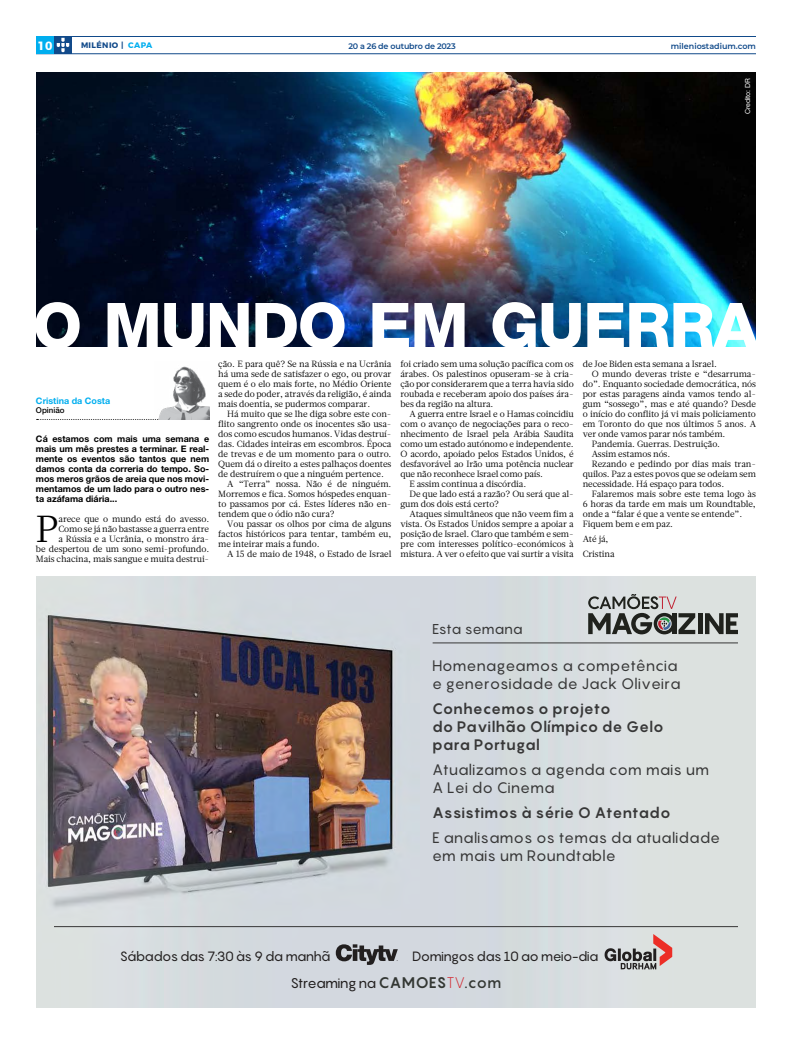
<style>
.page{position:relative;width:792px;height:1044px;background:#fff}
.page>*{position:absolute;margin:0;border:0;box-sizing:border-box;transform-origin:0 0}
.t1{font:800 63px "Helvetica Neue LT Std";letter-spacing:-.02em;color:#fff}
.t2{font:37.6px "Glosa";color:#000}
.t3{font:15px/18px "Pangram";letter-spacing:-.005em;color:#373737}
.t4{font:700 15px/18px "Pangram";letter-spacing:-.005em;color:#373737}
.t5{font:14.1px "Pangram";letter-spacing:-.015em;color:#373737}
.t6{font:13.9px "Pangram";letter-spacing:-.05em;color:#221f1f}
.t7{font:13.3px "Pangram";letter-spacing:-.05em;color:#221f1f}
.t8{font:700 12px "Montserrat";color:#fff}
.t9{font:9px/10px "Glosa";letter-spacing:-.01em;color:#000;text-align:justify}
.t10{font:700 9px/10px "Helvetica Neue LT Std";color:#000;text-align:justify}
.t11{font:700 9px "Helvetica Neue LT Std";color:#00aeef}
.t12{font:600 8px "Montserrat";letter-spacing:-.005em;color:#114a8a}
.t13{font:700 8px "Montserrat";letter-spacing:.05em;color:#114a8a}
.t14{font:500 8px "Helvetica Neue LT Std";color:#000}
.t15{font:7px "Helvetica Neue LT Std";letter-spacing:-.01em;color:#fff}
.s1{color:#00aeef}
.s2{font-weight:700;font-size:15.2px;color:#333733}
.s3{font-weight:300;font-size:15.2px;color:#d22129}
.s4{font-weight:500;font-size:15.2px;color:#333733}
</style>
<div class="page">
<hr style="left:36px;top:54px;width:720px;height:1px;background:#114a8a">
<hr style="left:36px;top:36px;width:720px;height:1px;background:#114a8a">
<svg style="left:54px;top:37px;width:18px;height:17px"></svg>
<svg style="left:57px;top:38px;width:12px;height:14px"></svg>
<div style="left:36px;top:36px;width:18px;height:18px;background:#00aeef"></div>
<img style="left:36px;top:72px;width:720px;height:275px">
<svg style="left:37px;top:419px;width:172px;height:1px"></svg>
<img style="left:158px;top:366px;width:51px;height:53px">
<img style="left:36px;top:576px;width:720px;height:432px">
<hr style="left:698px;top:613px;width:4px;height:21px;background:#20221d">
<svg style="left:705px;top:613px;width:33px;height:21px"></svg>
<svg style="left:588px;top:594px;width:107px;height:40px;background:#929492"></svg>
<hr style="left:54px;top:926px;width:684px;height:1px;background:#373737">
<svg style="left:336px;top:944px;width:62px;height:21px"></svg>
<svg style="left:605px;top:934px;width:67px;height:35px;background:#b7a4a4"></svg>
<hr style="left:433px;top:643px;width:305px;height:1px;background:#373737">
<h3 class="t8" style="left:38px;top:38px;width:16px">10</h3>
<p class="t13" style="left:81px;top:40px;width:73px">MILÉNIO | <span class="s1">CAPA</span></p>
<p class="t12" style="left:348px;top:40px;width:109px">20 a 26 de outubro de 2023</p>
<p class="t12" style="left:671px;top:40px;width:87px">mileniostadium.com</p>
<p class="t15" style="left:744px;top:114px;width:37px;rotate:-90deg">Credito: DR</p>
<h1 class="t1" style="left:33px;top:288px;width:727px">O MUNDO EM GUERRA</h1>
<p class="t11" style="left:36px;top:396px;width:76px">Cristina da Costa</p>
<p class="t14" style="left:36px;top:406px;width:30px">Opinião</p>
<p class="t10" style="left:36px;top:434px;width:175px">Cá estamos com mais uma semana e mais um mês prestes a terminar. E real&shy;mente os eventos são tantos que nem damos conta da correria do tempo. So&shy;mos meros grãos de areia que nos movi&shy;mentamos de um lado para o outro nes&shy;ta azáfama diária...</p>
<h2 class="t2" style="left:36px;top:504px;width:24px">P</h2>
<p class="t9" style="left:36px;top:514px;width:175px;text-align:right">arece que o mundo está do avesso.<br>Como se já não bastasse a guerra entre<br>a Rússia e a Ucrânia, o monstro ára-<br>be despertou de um sono semi-profundo.<br>Mais chacina, mais sangue e muita destrui-</p>
<p class="t9" style="left:218px;top:359px;width:175px">ção. E para quê? Se na Rússia e na Ucrânia há uma sede de satisfazer o ego, ou provar quem é o elo mais forte, no Médio Oriente a sede do poder, através da religião, é ainda mais doentia, se pudermos comparar.</p>
<p class="t9" style="left:227px;top:409px;width:166px">Há muito que se lhe diga sobre este con-</p>
<p class="t9" style="left:218px;top:419px;width:175px">flito sangrento onde os inocentes são usa-</p>
<p class="t9" style="left:218px;top:429px;width:175px">dos como escudos humanos. Vidas destruí-</p>
<p class="t9" style="left:218px;top:439px;width:175px">das. Cidades inteiras em escombros. Época</p>
<p class="t9" style="left:218px;top:449px;width:175px">de trevas e de um momento para o outro.</p>
<p class="t9" style="left:218px;top:459px;width:175px">Quem dá o direito a estes palhaços doentes</p>
<p class="t9" style="left:218px;top:469px;width:167px">de destruírem o que a ninguém pertence.</p>
<p class="t9" style="left:227px;top:479px;width:166px">A “Terra” nossa. Não é de ninguém.</p>
<p class="t9" style="left:218px;top:489px;width:175px">Morremos e fica. Somos hóspedes enquan-</p>
<p class="t9" style="left:218px;top:499px;width:175px">to passamos por cá. Estes líderes não en-</p>
<p class="t9" style="left:218px;top:509px;width:118px">tendem que o ódio não cura?</p>
<p class="t9" style="left:227px;top:519px;width:166px">Vou passar os olhos por cima de alguns</p>
<p class="t9" style="left:218px;top:529px;width:175px">factos históricos para tentar, também eu,</p>
<p class="t9" style="left:218px;top:539px;width:103px">me inteirar mais a fundo.</p>
<p class="t9" style="left:227px;top:549px;width:166px">A 15 de maio de 1948, o Estado de Israel</p>
<p class="t9" style="left:400px;top:359px;width:175px">foi criado sem uma solução pacífica com os árabes. Os palestinos opuseram-se à cria&shy;ção por considerarem que a terra havia sido roubada e receberam apoio dos países ára&shy;bes da região na altura.</p>
<p class="t9" style="left:409px;top:409px;width:166px">A guerra entre Israel e o Hamas coincidiu</p>
<p class="t9" style="left:400px;top:419px;width:175px">com o avanço de negociações para o reco-</p>
<p class="t9" style="left:400px;top:429px;width:175px">nhecimento de Israel pela Arábia Saudita</p>
<p class="t9" style="left:400px;top:439px;width:175px">como um estado autónomo e independente.</p>
<p class="t9" style="left:400px;top:449px;width:175px">O acordo, apoiado pelos Estados Unidos, é</p>
<p class="t9" style="left:400px;top:459px;width:175px">desfavorável ao Irão uma potência nuclear</p>
<p class="t9" style="left:400px;top:469px;width:144px">que não reconhece Israel como país.</p>
<p class="t9" style="left:409px;top:479px;width:118px">E assim continua a discórdia.</p>
<p class="t9" style="left:409px;top:489px;width:166px">De que lado está a razão? Ou será que al-</p>
<p class="t9" style="left:400px;top:499px;width:100px">gum dos dois está certo?</p>
<p class="t9" style="left:409px;top:509px;width:166px">Ataques simultâneos que não veem fim a</p>
<p class="t9" style="left:400px;top:519px;width:175px">vista. Os Estados Unidos sempre a apoiar a</p>
<p class="t9" style="left:400px;top:529px;width:175px">posição de Israel. Claro que também e sem-</p>
<p class="t9" style="left:400px;top:539px;width:175px">pre com interesses político-económicos à</p>
<p class="t9" style="left:400px;top:549px;width:175px">mistura. A ver o efeito que vai surtir a visita</p>
<p class="t9" style="left:583px;top:359px;width:136px">de Joe Biden esta semana a Israel.</p>
<p class="t9" style="left:592px;top:369px;width:166px">O mundo deveras triste e “desarruma-</p>
<p class="t9" style="left:583px;top:379px;width:175px">do”. Enquanto sociedade democrática, nós</p>
<p class="t9" style="left:583px;top:389px;width:175px">por estas paragens ainda vamos tendo al-</p>
<p class="t9" style="left:583px;top:399px;width:175px">gum “sossego”, mas e até quando? Desde</p>
<p class="t9" style="left:583px;top:409px;width:175px">o início do conflito já vi mais policiamento</p>
<p class="t9" style="left:583px;top:419px;width:175px">em Toronto do que nos últimos 5 anos. A</p>
<p class="t9" style="left:583px;top:429px;width:144px">ver onde vamos parar nós também.</p>
<p class="t9" style="left:592px;top:439px;width:130px">Pandemia. Guerras. Destruição.</p>
<p class="t9" style="left:592px;top:449px;width:80px">Assim estamos nós.</p>
<p class="t9" style="left:592px;top:459px;width:166px">Rezando e pedindo por dias mais tran-</p>
<p class="t9" style="left:583px;top:469px;width:175px">quilos. Paz a estes povos que se odeiam sem</p>
<p class="t9" style="left:583px;top:479px;width:143px">necessidade. Há espaço para todos.</p>
<p class="t9" style="left:592px;top:489px;width:166px">Falaremos mais sobre este tema logo às</p>
<p class="t9" style="left:583px;top:499px;width:175px">6 horas da tarde em mais um Roundtable,</p>
<p class="t9" style="left:583px;top:509px;width:161px">onde a “falar é que a vente se entende”.</p>
<p class="t9" style="left:583px;top:519px;width:92px">Fiquem bem e em paz.</p>
<p class="t9" style="left:583px;top:531px;width:33px;line-height:15px">Até já,<br>Cristina</p>
<h3 class="t5" style="left:432px;top:620px;width:92px">Esta semana</h3>
<h3 class="t3" style="left:432px;top:656px;width:250px">Homenageamos a competência e generosidade de Jack Oliveira</h3>
<h3 class="t4" style="left:432px;top:700px;width:233px">Conhecemos o projeto<br>do Pavilhão Olímpico de Gelo para Portugal</h3>
<h3 class="t3" style="left:432px;top:760px;width:279px">Atualizamos a agenda com mais um<br>A Lei do Cinema</h3>
<h3 class="t4" style="left:432px;top:804px;width:240px">Assistimos à série O Atentado</h3>
<h3 class="t3" style="left:432px;top:828px;width:290px">E analisamos os temas da atualidade em mais um Roundtable</h3>
<h3 class="t7" style="left:120px;top:948px;width:212px">Sábados das 7:30 às 9 da manhã</h3>
<h3 class="t7" style="left:412px;top:948px;width:188px">Domingos das 10 ao meio-dia</h3>
<h3 class="t6" style="left:290px;top:974px;width:213px">Streaming na <span class="s2">CAMOES</span><span class="s3">TV</span><span class="s4">.com</span></h3>
</div>
